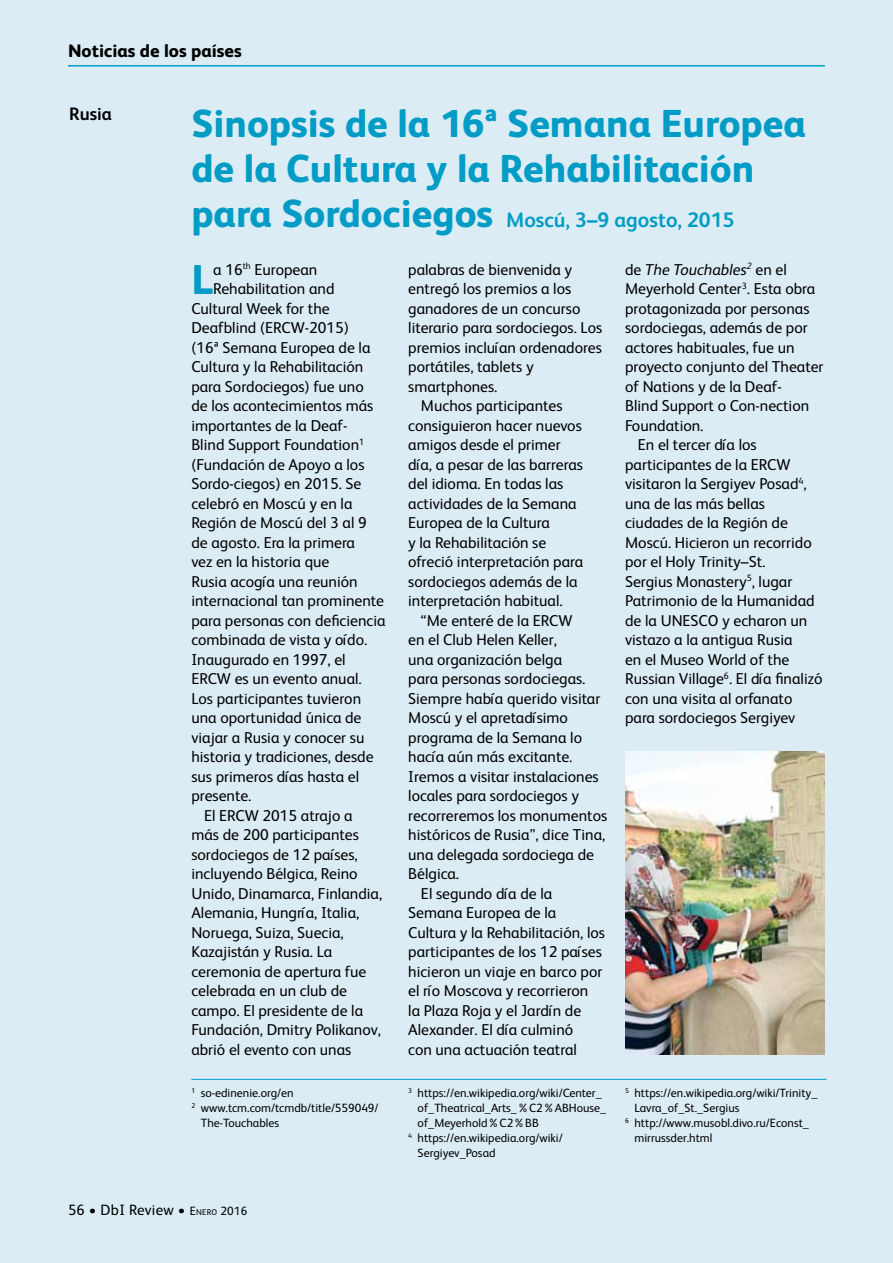
<style>
.page{position:relative;width:893px;height:1263px;background:#dbecf4}
.page>*{position:absolute;margin:0;border:0;box-sizing:border-box;transform-origin:0 0}
.t1{font:800 41.7px "FS Albert";color:#009cc6}
.t2{font:800 39px/45px "FS Albert";color:#009cc6}
.t3{font:700 21px "FS Albert";color:#009cc6}
.t4{font:800 18px "FS Albert";color:#000}
.t5{font:700 18px "FS Albert";color:#000}
.t6{font:15.75px "FS Albert";color:#000}
.t7{font:italic 15.75px "FS Albert";color:#000}
.t8{font:15px "FS Albert";letter-spacing:.02em;color:#000}
.t9{font:12px "FS Albert";color:#000}
.s1{font-weight:800;font-size:39px}
.s2{font-style:normal}
.s3{font-size:12px}
.s4{font-size:8.4px}
</style>
<div class="page">
<hr style="left:191px;top:1079px;width:635px;height:1px;background:#009cc6">
<img style="left:625px;top:751px;width:200px;height:304px">
<hr style="left:68px;top:65px;width:757px;height:2px;background:#009cc6">
<p class="t4" style="left:68px;top:40px;width:113px">Subhe d here</p>
<p class="t4" style="left:68px;top:40px;width:175px">Noticias de los países</p>
<p class="t5" style="left:69px;top:104px;width:44px">Rusia</p>
<h2 class="t2" style="left:191px;top:100px;width:616px">Sinopsis de la 16ª Semana Europea de la Cultura y la Rehabilitación</h2>
<h3 class="t3" style="left:191px;top:207px;width:544px"><span class="s1">para Sordociegos</span> Moscú, 3–9 agosto, 2015</h3>
<h1 class="t1" style="left:191px;top:255px;width:23px">L</h1>
<p class="t6" style="left:213px;top:260px;width:106px">a 16<sup>th</sup> European</p>
<p class="t6" style="left:213px;top:280px;width:123px">Rehabilitation and</p>
<p class="t6" style="left:191px;top:299px;width:140px">Cultural Week for the</p>
<p class="t6" style="left:191px;top:319px;width:159px">Deafblind (ERCW-2015)</p>
<p class="t6" style="left:191px;top:338px;width:181px">(16ª Semana Europea de la</p>
<p class="t6" style="left:191px;top:358px;width:174px">Cultura y la Rehabilitación</p>
<p class="t6" style="left:191px;top:377px;width:174px">para Sordociegos) fue uno</p>
<p class="t6" style="left:191px;top:397px;width:184px">de los acontecimientos más</p>
<p class="t6" style="left:191px;top:416px;width:158px">importantes de la Deaf-</p>
<p class="t6" style="left:191px;top:436px;width:174px">Blind Support Foundation<sup>1</sup></p>
<p class="t6" style="left:191px;top:455px;width:175px">(Fundación de Apoyo a los</p>
<p class="t6" style="left:191px;top:475px;width:172px">Sordo-ciegos) en 2015. Se</p>
<p class="t6" style="left:191px;top:494px;width:163px">celebró en Moscú y en la</p>
<p class="t6" style="left:191px;top:514px;width:177px">Región de Moscú del 3 al 9</p>
<p class="t6" style="left:191px;top:533px;width:165px">de agosto. Era la primera</p>
<p class="t6" style="left:191px;top:553px;width:140px">vez en la historia que</p>
<p class="t6" style="left:191px;top:572px;width:168px">Rusia acogía una reunión</p>
<p class="t6" style="left:191px;top:592px;width:194px">internacional tan prominente</p>
<p class="t6" style="left:191px;top:611px;width:196px">para personas con deficiencia</p>
<p class="t6" style="left:191px;top:631px;width:177px">combinada de vista y oído.</p>
<p class="t6" style="left:191px;top:650px;width:156px">Inaugurado en 1997, el</p>
<p class="t6" style="left:191px;top:670px;width:172px">ERCW es un evento anual.</p>
<p class="t6" style="left:191px;top:689px;width:171px">Los participantes tuvieron</p>
<p class="t6" style="left:191px;top:709px;width:172px">una oportunidad única de</p>
<p class="t6" style="left:191px;top:728px;width:175px">viajar a Rusia y conocer su</p>
<p class="t6" style="left:191px;top:748px;width:184px">historia y tradiciones, desde</p>
<p class="t6" style="left:191px;top:767px;width:169px">sus primeros días hasta el</p>
<p class="t6" style="left:191px;top:787px;width:62px">presente.</p>
<p class="t6" style="left:204px;top:806px;width:150px">El ERCW 2015 atrajo a</p>
<p class="t6" style="left:191px;top:826px;width:169px">más de 200 participantes</p>
<p class="t6" style="left:191px;top:845px;width:168px">sordociegos de 12 países,</p>
<p class="t6" style="left:191px;top:865px;width:168px">incluyendo Bélgica, Reino</p>
<p class="t6" style="left:191px;top:884px;width:192px">Unido, Dinamarca, Finlandia,</p>
<p class="t6" style="left:191px;top:904px;width:169px">Alemania, Hungría, Italia,</p>
<p class="t6" style="left:191px;top:923px;width:154px">Noruega, Suiza, Suecia,</p>
<p class="t6" style="left:191px;top:943px;width:142px">Kazajistán y Rusia. La</p>
<p class="t6" style="left:191px;top:962px;width:176px">ceremonia de apertura fue</p>
<p class="t6" style="left:191px;top:982px;width:157px">celebrada en un club de</p>
<p class="t6" style="left:191px;top:1001px;width:173px">campo. El presidente de la</p>
<p class="t6" style="left:191px;top:1021px;width:191px">Fundación, Dmitry Polikanov,</p>
<p class="t6" style="left:191px;top:1040px;width:161px">abrió el evento con unas</p>
<p class="t9" style="left:191px;top:1086px;width:104px"><sup>1</sup> so-edinenie.org/en</p>
<p class="t9" style="left:191px;top:1101px;width:189px"><sup>2</sup> www.tcm.com/tcmdb/title/559049/</p>
<p class="t9" style="left:201px;top:1116px;width:80px">The-Touchables</p>
<p class="t6" style="left:408px;top:260px;width:165px">palabras de bienvenida y</p>
<p class="t6" style="left:408px;top:280px;width:165px">entregó los premios a los</p>
<p class="t6" style="left:408px;top:299px;width:174px">ganadores de un concurso</p>
<p class="t6" style="left:408px;top:319px;width:196px">literario para sordociegos. Los</p>
<p class="t6" style="left:408px;top:338px;width:195px">premios incluían ordenadores</p>
<p class="t6" style="left:408px;top:358px;width:127px">portátiles, tablets y</p>
<p class="t6" style="left:408px;top:377px;width:91px">smartphones.</p>
<p class="t6" style="left:421px;top:397px;width:143px">Muchos participantes</p>
<p class="t6" style="left:408px;top:416px;width:175px">consiguieron hacer nuevos</p>
<p class="t6" style="left:408px;top:436px;width:154px">amigos desde el primer</p>
<p class="t6" style="left:408px;top:455px;width:176px">día, a pesar de las barreras</p>
<p class="t6" style="left:408px;top:475px;width:157px">del idioma. En todas las</p>
<p class="t6" style="left:408px;top:494px;width:170px">actividades de la Semana</p>
<p class="t6" style="left:408px;top:514px;width:143px">Europea de la Cultura</p>
<p class="t6" style="left:408px;top:533px;width:140px">y la Rehabilitación se</p>
<p class="t6" style="left:408px;top:553px;width:177px">ofreció interpretación para</p>
<p class="t6" style="left:408px;top:572px;width:171px">sordociegos además de la</p>
<p class="t6" style="left:408px;top:592px;width:156px">interpretación habitual.</p>
<p class="t6" style="left:421px;top:611px;width:153px">“Me enteré de la ERCW</p>
<p class="t6" style="left:408px;top:631px;width:150px">en el Club Helen Keller,</p>
<p class="t6" style="left:408px;top:650px;width:155px">una organización belga</p>
<p class="t6" style="left:408px;top:670px;width:179px">para personas sordociegas.</p>
<p class="t6" style="left:408px;top:689px;width:194px">Siempre había querido visitar</p>
<p class="t6" style="left:408px;top:709px;width:161px">Moscú y el apretadísimo</p>
<p class="t6" style="left:408px;top:728px;width:175px">programa de la Semana lo</p>
<p class="t6" style="left:408px;top:748px;width:166px">hacía aún más excitante.</p>
<p class="t6" style="left:408px;top:767px;width:192px">Iremos a visitar instalaciones</p>
<p class="t6" style="left:408px;top:787px;width:172px">locales para sordociegos y</p>
<p class="t6" style="left:408px;top:806px;width:201px">recorreremos los monumentos</p>
<p class="t6" style="left:408px;top:826px;width:199px">históricos de Rusia”, dice Tina,</p>
<p class="t6" style="left:408px;top:845px;width:187px">una delegada sordociega de</p>
<p class="t6" style="left:408px;top:865px;width:52px">Bélgica.</p>
<p class="t6" style="left:421px;top:884px;width:133px">El segundo día de la</p>
<p class="t6" style="left:408px;top:904px;width:150px">Semana Europea de la</p>
<p class="t6" style="left:408px;top:923px;width:198px">Cultura y la Rehabilitación, los</p>
<p class="t6" style="left:408px;top:943px;width:195px">participantes de los 12 países</p>
<p class="t6" style="left:408px;top:962px;width:196px">hicieron un viaje en barco por</p>
<p class="t6" style="left:408px;top:982px;width:182px">el río Moscova y recorrieron</p>
<p class="t6" style="left:408px;top:1001px;width:175px">la Plaza Roja y el Jardín de</p>
<p class="t6" style="left:408px;top:1021px;width:167px">Alexander. El día culminó</p>
<p class="t6" style="left:408px;top:1040px;width:170px">con una actuación teatral</p>
<p class="t9" style="left:408px;top:1086px;width:195px"><sup>3</sup> https://en.wikipedia.org/wiki/Center_</p>
<p class="t9" style="left:418px;top:1101px;width:190px">of_Theatrical_Arts_%C2%ABHouse_</p>
<p class="t9" style="left:418px;top:1116px;width:123px">of_Meyerhold%C2%BB</p>
<p class="t9" style="left:408px;top:1131px;width:156px"><sup>4</sup> https://en.wikipedia.org/wiki/</p>
<p class="t9" style="left:418px;top:1146px;width:79px">Sergiyev_Posad</p>
<p class="t7" style="left:625px;top:260px;width:163px"><span class="s2">de</span> The Touchables<sup>2</sup> <span class="s2">en el</span></p>
<p class="t6" style="left:625px;top:280px;width:192px">Meyerhold Center<sup>3</sup>. Esta obra</p>
<p class="t6" style="left:625px;top:299px;width:186px">protagonizada por personas</p>
<p class="t6" style="left:625px;top:319px;width:184px">sordociegas, además de por</p>
<p class="t6" style="left:625px;top:338px;width:171px">actores habituales, fue un</p>
<p class="t6" style="left:625px;top:358px;width:200px">proyecto conjunto del Theater</p>
<p class="t6" style="left:625px;top:377px;width:158px">of Nations y de la Deaf-</p>
<p class="t6" style="left:625px;top:397px;width:186px">Blind Support o Con-nection</p>
<p class="t6" style="left:625px;top:416px;width:80px">Foundation.</p>
<p class="t6" style="left:638px;top:436px;width:120px">En el tercer día los</p>
<p class="t6" style="left:625px;top:455px;width:167px">participantes de la ERCW</p>
<p class="t6" style="left:625px;top:475px;width:183px">visitaron la Sergiyev Posad<sup>4</sup>,</p>
<p class="t6" style="left:625px;top:494px;width:141px">una de las más bellas</p>
<p class="t6" style="left:625px;top:514px;width:164px">ciudades de la Región de</p>
<p class="t6" style="left:625px;top:533px;width:188px">Moscú. Hicieron un recorrido</p>
<p class="t6" style="left:625px;top:553px;width:142px">por el Holy Trinity–St.</p>
<p class="t6" style="left:625px;top:572px;width:169px">Sergius Monastery<sup>5</sup>, lugar</p>
<p class="t6" style="left:625px;top:592px;width:191px">Patrimonio de la Humanidad</p>
<p class="t6" style="left:625px;top:611px;width:184px">de la UNESCO y echaron un</p>
<p class="t6" style="left:625px;top:631px;width:169px">vistazo a la antigua Rusia</p>
<p class="t6" style="left:625px;top:650px;width:166px">en el Museo World of the</p>
<p class="t6" style="left:625px;top:670px;width:199px">Russian Village<sup>6</sup>. El día finalizó</p>
<p class="t6" style="left:625px;top:689px;width:169px">con una visita al orfanato</p>
<p class="t6" style="left:625px;top:709px;width:172px">para sordociegos Sergiyev</p>
<p class="t9" style="left:625px;top:1086px;width:194px"><sup>5</sup> https://en.wikipedia.org/wiki/Trinity_</p>
<p class="t9" style="left:634px;top:1101px;width:106px">Lavra_of_St._Sergius</p>
<p class="t9" style="left:625px;top:1116px;width:185px"><sup>6</sup> http://www.musobl.divo.ru/Econst_</p>
<p class="t9" style="left:634px;top:1131px;width:79px">mirrussder.html</p>
<p class="t8" style="left:68px;top:1201px;width:181px">56 • DbI Review • <span class="s3">E</span><span class="s4">NERO</span> <span class="s3">2016</span></p>
</div>
